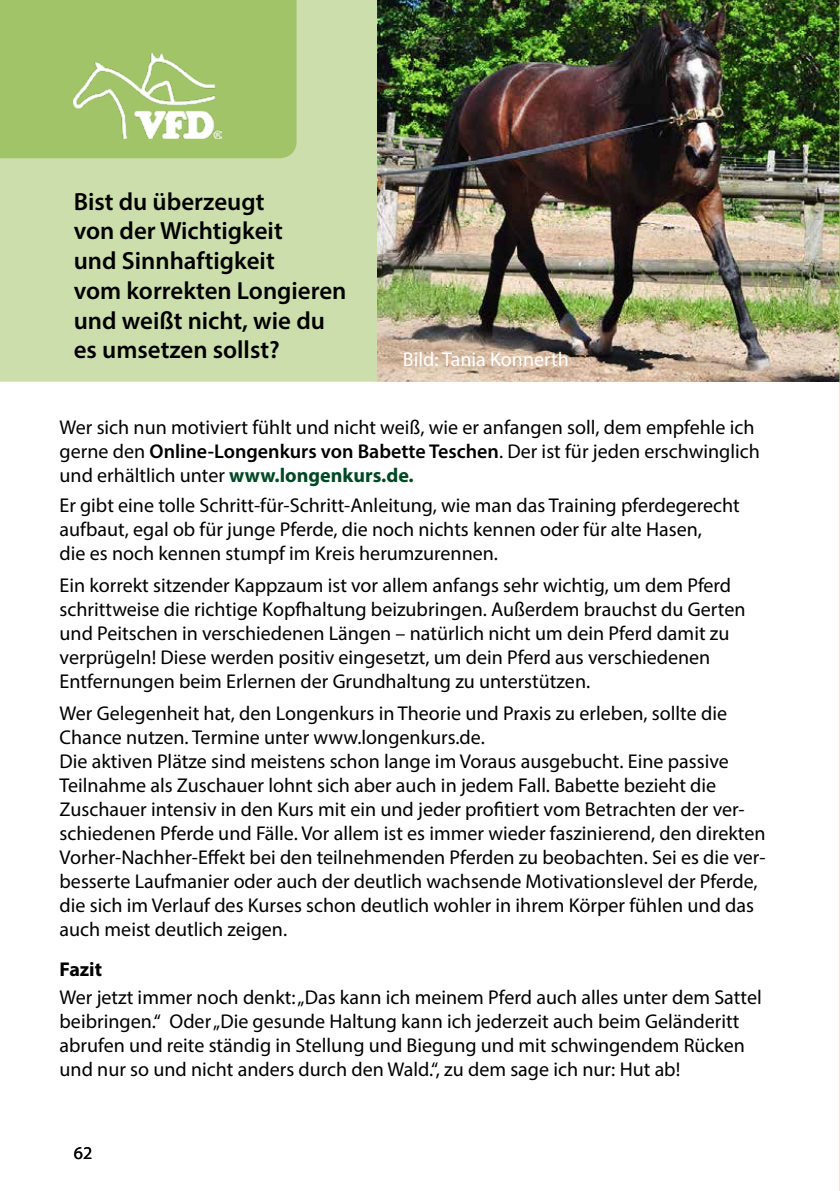
<style>
.page{position:relative;width:840px;height:1191px;background:#fff}
.page>*{position:absolute;margin:0;border:0;box-sizing:border-box;transform-origin:0 0}
.t1{font:600 24.8px/29.8px "Myriad Pro";color:#000}
.t2{font:20px/24px "Myriad Pro";color:#000}
.t3{font:20px "Myriad Pro";color:#fff}
.t4{font:700 20px "Myriad Pro";color:#000}
.t5{font:18px "Myriad Pro";color:#000}
.s1{font-weight:600}
.s2{font-weight:700;color:#004824}
</style>
<div class="page">
<div style="left:0;top:0;width:377px;height:382px;background:#cbdeac"></div>
<img style="left:377px;top:0;width:461px;height:382px">
<div style="left:0;top:0;width:296px;height:158px;background:#a1c469"></div>
<img style="left:74px;top:54px;width:147px;height:84px">
<svg style="left:838px;top:0;width:1px;height:382px"></svg>
<p class="t1" style="left:74px;top:186px;width:274px">Bist du überzeugt<br>von der Wichtigkeit<br>und Sinnhaftigkeit<br>vom korrekten Longieren und weißt nicht, wie du es umsetzen sollst?</p>
<p class="t3" style="left:403px;top:347px;width:167px">Bild: Tania Konnerth</p>
<p class="t2" style="left:60px;top:415px;width:701px">Wer sich nun motiviert fühlt und nicht weiß, wie er anfangen soll, dem empfehle ich gerne den <span class="s1">Online-Longenkurs von Babette Teschen</span>. Der ist für jeden erschwinglich und erhältlich unter <span class="s2">www.longenkurs.de.</span></p>
<p class="t2" style="left:60px;top:493px;width:681px">Er gibt eine tolle Schritt-für-Schritt-Anleitung, wie man das Training pferdegerecht aufbaut, egal ob für junge Pferde, die noch nichts kennen oder für alte Hasen,<br>die es noch kennen stumpf im Kreis herumzurennen.</p>
<p class="t2" style="left:60px;top:573px;width:687px">Ein korrekt sitzender Kappzaum ist vor allem anfangs sehr wichtig, um dem Pferd schrittweise die richtige Kopfhaltung beizubringen. Außerdem brauchst du Gerten und Peitschen in verschiedenen Längen – natürlich nicht um dein Pferd damit zu verprügeln! Diese werden positiv eingesetzt, um dein Pferd aus verschiedenen Entfernungen beim Erlernen der Grundhaltung zu unterstützen.</p>
<p class="t2" style="left:60px;top:701px;width:707px">Wer Gelegenheit hat, den Longenkurs in Theorie und Praxis zu erleben, sollte die Chance nutzen. Termine unter www.longenkurs.de.<br>Die aktiven Plätze sind meistens schon lange im Voraus ausgebucht. Eine passive Teilnahme als Zuschauer lohnt sich aber auch in jedem Fall. Babette bezieht die Zuschauer intensiv in den Kurs mit ein und jeder profitiert vom Betrachten der ver&shy;schiedenen Pferde und Fälle. Vor allem ist es immer wieder faszinierend, den direkten Vorher-Nachher-Effekt bei den teilnehmenden Pferden zu beobachten. Sei es die ver&shy;besserte Laufmanier oder auch der deutlich wachsende Motivationslevel der Pferde, die sich im Verlauf des Kurses schon deutlich wohler in ihrem Körper fühlen und das auch meist deutlich zeigen.</p>
<p class="t4" style="left:60px;top:956px;width:44px">Fazit</p>
<p class="t2" style="left:60px;top:985px;width:703px">Wer jetzt immer noch denkt: „Das kann ich meinem Pferd auch alles unter dem Sattel beibringen.“ Oder „Die gesunde Haltung kann ich jederzeit auch beim Geländeritt abrufen und reite ständig in Stellung und Biegung und mit schwingendem Rücken und nur so und nicht anders durch den Wald.“, zu dem sage ich nur: Hut ab!</p>
<p class="t5" style="left:74px;top:1142px;width:20px">62</p>
</div>
